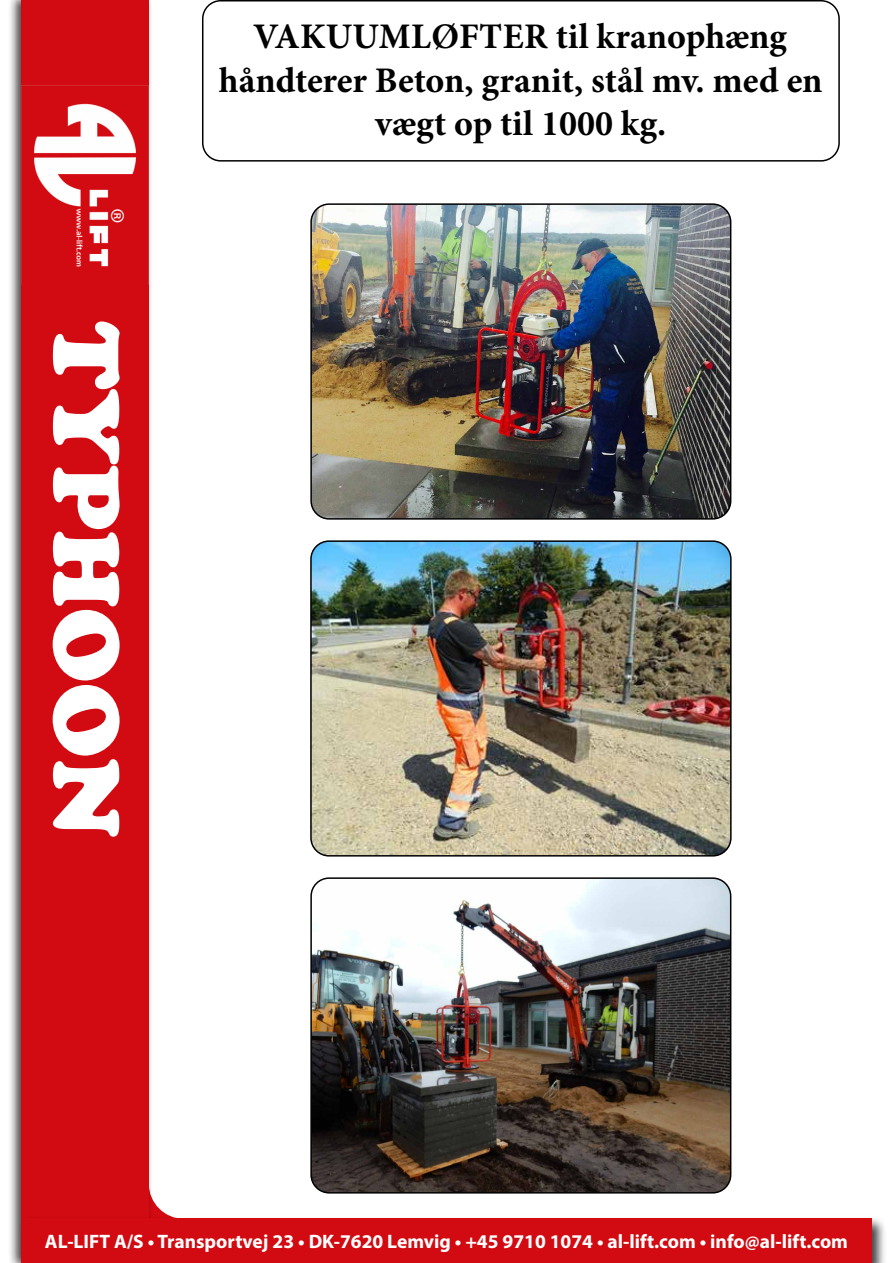
<style>
.page{position:relative;width:893px;height:1263px;background:#fff}
.page>*{position:absolute;margin:0;border:0;box-sizing:border-box;transform-origin:0 0}
.t1{font:91.8px "Cooper Black Std";color:#fff}
.t2{font:700 36px/43.2px "Minion Pro";color:#000;text-align:center}
.t3{font:700 19.5px "Myriad Pro";color:#fff}
</style>
<div class="page">
<div style="left:8px;top:0;width:146px;height:1263px;background:#000;opacity:.75"></div>
<div style="left:21px;top:0;width:128px;height:1263px;background:#d20a11"></div>
<img style="left:21px;top:85px;width:128px;height:200px">
<div style="left:18px;top:1215px;width:869px;height:48px;background:#000;opacity:.75"></div>
<div style="left:21px;top:1219px;width:851px;height:44px;background:#d20a11"></div>
<img style="left:313px;top:206px;width:418px;height:311px">
<div style="left:310px;top:203px;width:421px;height:317px;border:2px solid #000;border-radius:18px"></div>
<img style="left:312px;top:880px;width:419px;height:313px">
<div style="left:310px;top:877px;width:421px;height:316px;border:2px solid #000;border-radius:18px"></div>
<img style="left:311px;top:543px;width:418px;height:313px">
<div style="left:310px;top:540px;width:422px;height:316px;border:2px solid #000;border-radius:18px"></div>
<div style="left:202px;top:0;width:638px;height:162px;border:2px solid #000;border-radius:18px"></div>
<h1 class="t1" style="left:141px;top:321px;width:518px;rotate:90deg">TYPHOON</h1>
<h2 class="t2" style="left:219px;top:15px;width:605px">VAKUUMLØFTER til kranophæng håndterer Beton, granit, stål mv. med en vægt op til 1000 kg.</h2>
<p class="t3" style="left:45px;top:1229px;width:805px">AL-LIFT A/S • Transportvej 23 • DK-7620 Lemvig • +45 9710 1074 • al-lift.com • info@al-lift.com</p>
</div>
